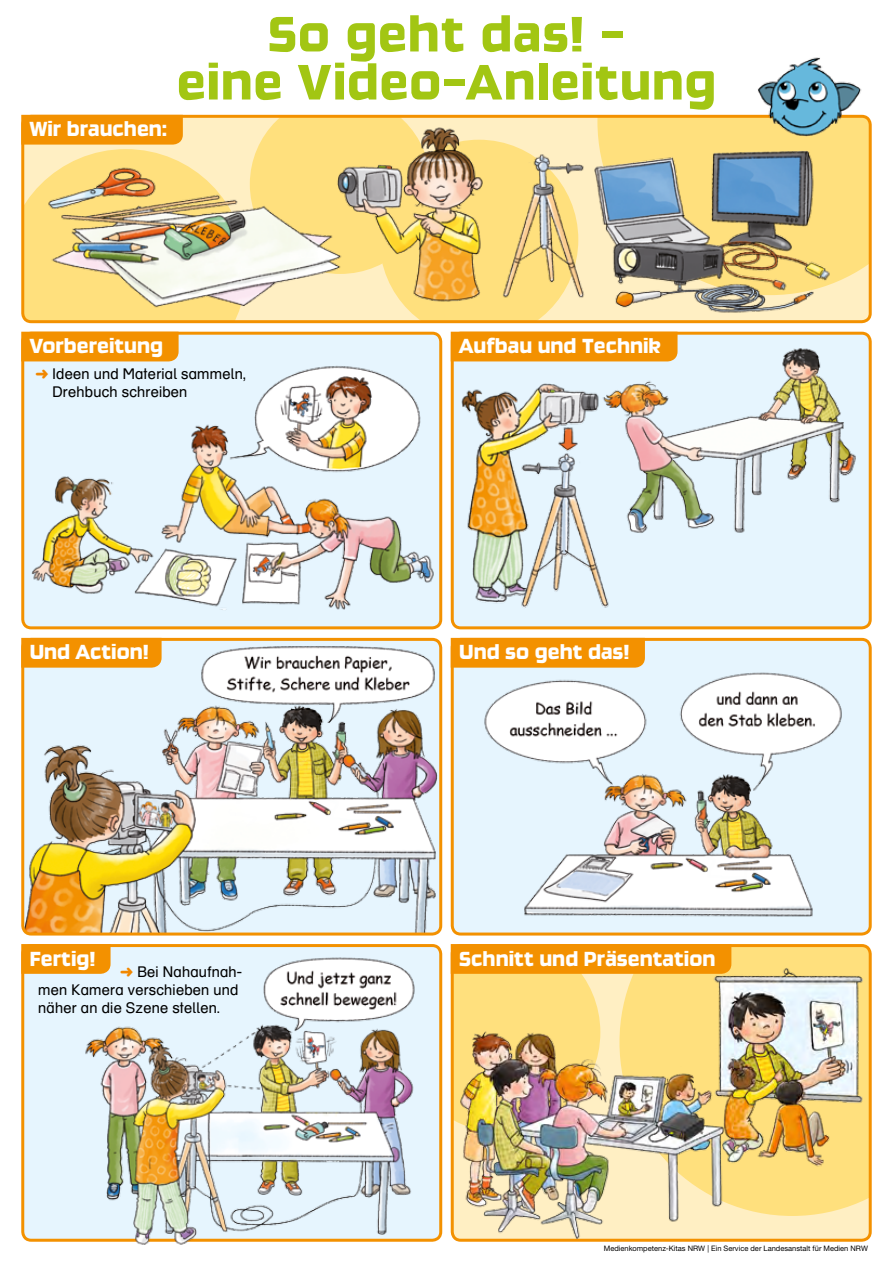
<style>
.page{position:relative;width:893px;height:1263px;background:#fff}
.page>*{position:absolute;margin:0;border:0;box-sizing:border-box;transform-origin:0 0}
.t1{font:58.5px/48px "Ginger";letter-spacing:.015em;color:#a2c613;text-align:center}
.t2{font:24px "Ginger";color:#fff}
.t3{font:14.25px/18px "Bufit 47";color:#000}
.t4{font:7.5px "Helvetica Neue LT Pro";color:#000}
.s1{color:#f18700}
</style>
<div class="page">
<svg style="left:597px;top:119px;width:271px;height:176px;background:#ffe185"></svg>
<img style="left:748px;top:57px;width:124px;height:92px">
<div style="left:23px;top:333px;width:418px;height:295px;background:#e6f5fe;border-radius:9px"></div>
<div style="left:21px;top:332px;width:421px;height:297px;border:3px solid #f39100;border-radius:9px"></div>
<img style="left:24px;top:644px;width:417px;height:290px">
<div style="left:21px;top:638px;width:421px;height:297px;border:3px solid #f39100;border-radius:9px"></div>
<div style="left:452px;top:333px;width:418px;height:295px;background:#e6f5fe;border-radius:9px"></div>
<div style="left:451px;top:332px;width:421px;height:297px;border:3px solid #f39100;border-radius:9px"></div>
<div style="left:452px;top:639px;width:418px;height:295px;background:#e6f5fe;border-radius:9px"></div>
<div style="left:451px;top:638px;width:421px;height:297px;border:3px solid #f39100;border-radius:9px"></div>
<div style="left:21px;top:331px;width:159px;height:32px;background:#f39100"></div>
<svg style="left:21px;top:637px;width:142px;height:32px;background:#f29914"></svg>
<svg style="left:450px;top:331px;width:229px;height:32px;background:#f3950b"></svg>
<svg style="left:450px;top:637px;width:196px;height:32px;background:#f29813"></svg>
<svg style="left:21px;top:114px;width:557px;height:208px;background:#fac45f"></svg>
<div style="left:733px;top:948px;width:135px;height:268px;background:#ffe07d"></div>
<div style="left:23px;top:945px;width:418px;height:295px;background:#e6f5fe;border-radius:9px"></div>
<div style="left:21px;top:944px;width:421px;height:298px;border:3px solid #f39100;border-radius:9px"></div>
<svg style="left:21px;top:944px;width:91px;height:123px"></svg>
<svg style="left:450px;top:944px;width:283px;height:188px;background:#f49b11"></svg>
<img style="left:484px;top:672px;width:358px;height:245px">
<img style="left:81px;top:955px;width:336px;height:290px">
<img style="left:43px;top:123px;width:791px;height:196px">
<img style="left:459px;top:345px;width:397px;height:263px">
<img style="left:458px;top:964px;width:408px;height:278px">
<img style="left:30px;top:361px;width:404px;height:249px">
<h2 class="t2" style="left:30px;top:117px;width:139px">Wir brauchen:</h2>
<h1 class="t1" style="left:177px;top:9px;width:541px">So geht das! -<br>eine Video-Anleitung</h1>
<h2 class="t2" style="left:30px;top:334px;width:135px">Vorbereitung</h2>
<h2 class="t2" style="left:459px;top:334px;width:203px">Aufbau und Technik</h2>
<p class="t3" style="left:52px;top:365px;width:195px;text-indent:-17px"><span class="s1">➜</span> Ideen und Material sammeln,<br>Drehbuch schreiben</p>
<h2 class="t2" style="left:30px;top:640px;width:121px">Und Action!</h2>
<h2 class="t2" style="left:30px;top:946px;width:67px">Fertig!</h2>
<p class="t3" style="left:38px;top:962px;width:206px;text-indent:82px"><span class="s1">➜</span> Bei Nahaufnah&shy;men Kamera verschieben und näher an die Szene stellen.</p>
<h2 class="t2" style="left:459px;top:640px;width:172px">Und so geht das!</h2>
<h2 class="t2" style="left:459px;top:946px;width:258px">Schnitt und Präsentation</h2>
<p class="t4" style="left:604px;top:1244px;width:266px">Medienkompetenz-Kitas NRW | Ein Service der Landesanstalt für Medien NRW</p>
</div>
